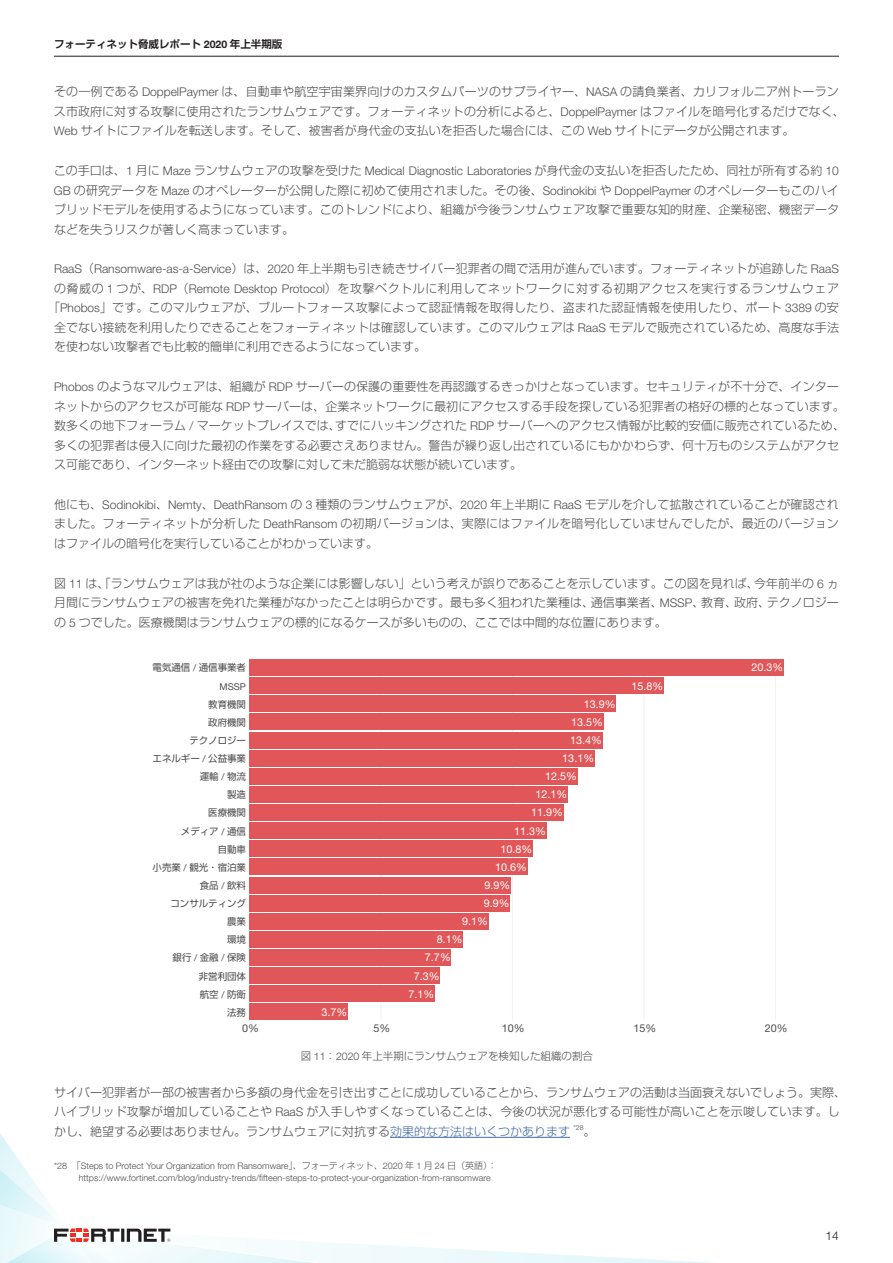
<style>
.page{position:relative;width:893px;height:1263px;background:#fff}
.page>*{position:absolute;margin:0;border:0;box-sizing:border-box;transform-origin:0 0}
.t1{font:300 12px/19.5px "Shin Go Pro";letter-spacing:.005em;color:#4b4c4d}
.t2{font:300 12px "Shin Go Pro";letter-spacing:.045em;color:#4b4c4d}
.t3{font:300 12px "Helvetica Neue LT Pro";color:#231f20}
.t4{font:10.8px "Helvetica Neue LT Pro";color:#fff}
.t5{font:10.8px "Helvetica Neue LT Pro";color:#4d4d4d}
.t6{font:300 10.5px "Shin Go Pro";color:#4b4c4d}
.t7{font:700 10.5px "Shin Go Pro De";color:#231f20}
.t8{font:9.45px "Shin Go Pro";color:#4d4d4d}
.t9{font:9.45px "Helvetica Neue LT Pro";color:#4d4d4d}
.t10{font:300 9px/12px "Helvetica Neue LT Pro";color:#4b4c4d}
.t11{font:300 7.05px "Helvetica Neue LT Pro";color:#4b4c4d}
.s1{font-family:"Helvetica Neue LT Pro"}
.s2{color:#436da8}
.s3{font-family:"Shin Go Pro"}
</style>
<div class="page">
<svg style="left:0;top:1133px;width:713px;height:130px"></svg>
<hr style="left:54px;top:56px;width:785px;height:1px;background:#231f20">
<hr style="left:249px;top:659px;width:1px;height:361px;background:#f2f2f2">
<hr style="left:381px;top:659px;width:1px;height:361px;background:#f2f2f2">
<hr style="left:512px;top:659px;width:1px;height:361px;background:#f2f2f2">
<hr style="left:644px;top:659px;width:1px;height:361px;background:#f2f2f2">
<hr style="left:775px;top:659px;width:1px;height:361px;background:#f2f2f2">
<div style="left:249px;top:986px;width:186px;height:16px;background:#e15759"></div>
<div style="left:249px;top:913px;width:239px;height:16px;background:#e15759"></div>
<div style="left:249px;top:841px;width:284px;height:16px;background:#e15759"></div>
<div style="left:249px;top:949px;width:202px;height:17px;background:#e15759"></div>
<div style="left:249px;top:895px;width:261px;height:16px;background:#e15759"></div>
<div style="left:249px;top:696px;width:367px;height:16px;background:#e15759"></div>
<div style="left:249px;top:750px;width:346px;height:16px;background:#e15759"></div>
<div style="left:249px;top:931px;width:214px;height:17px;background:#e15759"></div>
<div style="left:249px;top:877px;width:262px;height:16px;background:#e15759"></div>
<div style="left:249px;top:714px;width:355px;height:16px;background:#e15759"></div>
<div style="left:249px;top:804px;width:315px;height:17px;background:#e15759"></div>
<div style="left:249px;top:1004px;width:99px;height:16px;background:#e15759"></div>
<div style="left:249px;top:786px;width:319px;height:17px;background:#e15759"></div>
<div style="left:249px;top:822px;width:298px;height:17px;background:#e15759"></div>
<div style="left:249px;top:677px;width:415px;height:17px;background:#e15759"></div>
<div style="left:249px;top:967px;width:191px;height:17px;background:#e15759"></div>
<div style="left:249px;top:859px;width:279px;height:16px;background:#e15759"></div>
<div style="left:249px;top:732px;width:354px;height:16px;background:#e15759"></div>
<div style="left:249px;top:659px;width:535px;height:17px;background:#e15759"></div>
<div style="left:249px;top:768px;width:329px;height:16px;background:#e15759"></div>
<hr style="left:390px;top:1137px;width:180px;height:1px;background:#436da8">
<p class="t7" style="left:54px;top:35px;width:230px">フォーティネット脅威レポート <span class="s1">2020</span> 年上半期版</p>
<p class="t1" style="left:54px;top:81px;width:792px">その一例である <span class="s1">DoppelPaymer</span> は、自動車や航空宇宙業界向けのカスタムパーツのサプライヤー、<span class="s1">NASA</span> の請負業者、カリフォルニア州トーランス市政府に対する攻撃に使用されたランサムウェアです。フォーティネットの分析によると、<span class="s1">DoppelPaymer</span> はファイルを暗号化するだけでなく、<br><span class="s1">Web</span> サイトにファイルを転送します。そして、被害者が身代金の支払いを拒否した場合には、この <span class="s1">Web</span> サイトにデータが公開されます。</p>
<p class="t1" style="left:54px;top:159px;width:787px;text-align:justify">この手口は、<span class="s1">1</span> 月に <span class="s1">Maze</span> ランサムウェアの攻撃を受けた <span class="s1">Medical Diagnostic Laboratories</span> が身代金の支払いを拒否したため、同社が所有する約 <span class="s1">10<br>GB</span> の研究データを <span class="s1">Maze</span> のオペレーターが公開した際に初めて使用されました。その後、<span class="s1">Sodinokibi</span> や <span class="s1">DoppelPaymer</span> のオペレーターもこのハイブリッドモデルを使用するようになっています。このトレンドにより、組織が今後ランサムウェア攻撃で重要な知的財産、企業秘密、機密データなどを失うリスクが著しく高まっています。</p>
<p class="t1" style="left:54px;top:258px;width:786px"><span class="s1">RaaS</span>（<span class="s1">Ransomware-as-a-Service</span>）は、<span class="s1">2020</span> 年上半期も引き続きサイバー犯罪者の間で活用が進んでいます。フォーティネットが追跡した <span class="s1">RaaS</span></p>
<p class="t2" style="left:54px;top:278px;width:787px">の脅威の <span class="s1">1</span> つが、<span class="s1">RDP</span>（<span class="s1">Remote Desktop Protocol</span>）を攻撃ベクトルに利用してネットワークに対する初期アクセスを実行するランサムウェア</p>
<p class="t1" style="left:48px;top:297px;width:792px">「<span class="s1">Phobos</span>」です。このマルウェアが、ブルートフォース攻撃によって認証情報を取得したり、盗まれた認証情報を使用したり、ポート <span class="s1">3389</span> の安</p>
<p class="t1" style="left:54px;top:316px;width:786px">全でない接続を利用したりできることをフォーティネットは確認しています。このマルウェアは <span class="s1">RaaS</span> モデルで販売されているため、高度な手法</p>
<p class="t1" style="left:54px;top:336px;width:373px">を使わない攻撃者でも比較的簡単に利用できるようになっています。</p>
<p class="t1" style="left:54px;top:375px;width:792px"><span class="s1">Phobos</span> のようなマルウェアは、組織が <span class="s1">RDP</span> サーバーの保護の重要性を再認識するきっかけとなっています。セキュリティが不十分で、インターネットからのアクセスが可能な <span class="s1">RDP</span> サーバーは、企業ネットワークに最初にアクセスする手段を探している犯罪者の格好の標的となっています。数多くの地下フォーラム <span class="s1">/</span> マーケットプレイスでは、すでにハッキングされた <span class="s1">RDP</span> サーバーへのアクセス情報が比較的安価に販売されているため、多くの犯罪者は侵入に向けた最初の作業をする必要さえありません。警告が繰り返し出されているにもかかわらず、何十万ものシステムがアクセス可能であり、インターネット経由での攻撃に対して未だ脆弱な状態が続いています。</p>
<p class="t1" style="left:54px;top:493px;width:786px;text-align:justify">他にも、<span class="s1">Sodinokibi</span>、<span class="s1">Nemty</span>、<span class="s1">DeathRansom</span> の <span class="s1">3</span> 種類のランサムウェアが、<span class="s1">2020</span> 年上半期に <span class="s1">RaaS</span> モデルを介して拡散されていることが確認されました。フォーティネットが分析した <span class="s1">DeathRansom</span> の初期バージョンは、実際にはファイルを暗号化していませんでしたが、最近のバージョンはファイルの暗号化を実行していることがわかっています。</p>
<p class="t1" style="left:54px;top:572px;width:786px;text-align:justify">図 <span class="s1">11</span> は、「ランサムウェアは我が社のような企業には影響しない」という考えが誤りであることを示しています。この図を見れば、今年前半の <span class="s1">6</span> ヵ月間にランサムウェアの被害を免れた業種がなかったことは明らかです。最も多く狙われた業種は、通信事業者、<span class="s1">MSSP</span>、教育、政府、テクノロジーの <span class="s1">5</span> つでした。医療機関はランサムウェアの標的になるケースが多いものの、ここでは中間的な位置にあります。</p>
<p class="t8" style="left:153px;top:660px;width:95px">電気通信 <span class="s1">/</span> 通信事業者</p>
<p class="t4" style="left:751px;top:661px;width:33px">20.3%</p>
<p class="t9" style="left:219px;top:681px;width:28px">MSSP</p>
<p class="t4" style="left:631px;top:679px;width:33px">15.8%</p>
<p class="t8" style="left:208px;top:696px;width:39px">教育機関</p>
<p class="t4" style="left:584px;top:697px;width:33px">13.9%</p>
<p class="t8" style="left:208px;top:714px;width:39px">政府機関</p>
<p class="t4" style="left:571px;top:715px;width:33px">13.5%</p>
<p class="t8" style="left:189px;top:733px;width:58px">テクノロジー</p>
<p class="t4" style="left:570px;top:734px;width:33px">13.4%</p>
<p class="t8" style="left:153px;top:751px;width:95px">エネルギー <span class="s1">/</span> 公益事業</p>
<p class="t4" style="left:562px;top:752px;width:33px">13.1%</p>
<p class="t8" style="left:200px;top:769px;width:48px">運輸 <span class="s1">/</span> 物流</p>
<p class="t4" style="left:545px;top:770px;width:33px">12.5%</p>
<p class="t8" style="left:227px;top:787px;width:20px">製造</p>
<p class="t8" style="left:208px;top:805px;width:39px">医療機関</p>
<p class="t8" style="left:181px;top:823px;width:67px">メディア <span class="s1">/</span> 通信</p>
<p class="t4" style="left:535px;top:788px;width:33px">12.1%</p>
<p class="t4" style="left:514px;top:824px;width:33px">11.3%</p>
<p class="t4" style="left:531px;top:806px;width:33px">11.9%</p>
<p class="t8" style="left:218px;top:841px;width:30px">自動車</p>
<p class="t4" style="left:501px;top:842px;width:33px">10.8%</p>
<p class="t8" style="left:153px;top:859px;width:95px">小売業 <span class="s1">/</span> 観光・宿泊業</p>
<p class="t4" style="left:495px;top:860px;width:33px">10.6%</p>
<p class="t8" style="left:200px;top:878px;width:48px">食品 <span class="s1">/</span> 飲料</p>
<p class="t4" style="left:484px;top:879px;width:27px">9.9%</p>
<p class="t8" style="left:170px;top:896px;width:77px">コンサルティング</p>
<p class="t4" style="left:484px;top:897px;width:27px">9.9%</p>
<p class="t8" style="left:227px;top:914px;width:20px">農業</p>
<p class="t4" style="left:462px;top:915px;width:27px">9.1%</p>
<p class="t8" style="left:227px;top:932px;width:20px">環境</p>
<p class="t4" style="left:437px;top:933px;width:27px">8.1%</p>
<p class="t8" style="left:173px;top:950px;width:75px">銀行 <span class="s1">/</span> 金融 <span class="s1">/</span> 保険</p>
<p class="t4" style="left:425px;top:951px;width:27px">7.7%</p>
<p class="t8" style="left:199px;top:968px;width:49px">非営利団体</p>
<p class="t4" style="left:414px;top:969px;width:27px">7.3%</p>
<p class="t8" style="left:200px;top:986px;width:48px">航空 <span class="s1">/</span> 防衛</p>
<p class="t4" style="left:409px;top:987px;width:27px">7.1%</p>
<p class="t8" style="left:227px;top:1004px;width:20px">法務</p>
<p class="t4" style="left:321px;top:1005px;width:27px">3.7%</p>
<p class="t5" style="left:242px;top:1021px;width:18px">0%</p>
<p class="t5" style="left:374px;top:1021px;width:18px">5%</p>
<p class="t5" style="left:502px;top:1021px;width:24px">10%</p>
<p class="t5" style="left:633px;top:1021px;width:24px">15%</p>
<p class="t5" style="left:765px;top:1021px;width:24px">20%</p>
<p class="t6" style="left:301px;top:1047px;width:294px">図 <span class="s1">11</span>：<span class="s1">2020</span> 年上半期にランサムウェアを検知した組織の割合</p>
<p class="t1" style="left:54px;top:1081px;width:793px">サイバー犯罪者が一部の被害者から多額の身代金を引き出すことに成功していることから、ランサムウェアの活動は当面衰えないでしょう。実際、ハイブリッド攻撃が増加していることや <span class="s1">RaaS</span> が入手しやすくなっていることは、今後の状況が悪化する可能性が高いことを示唆しています。しかし、絶望する必要はありません。ランサムウェアに対抗する<span class="s2">効果的な方法はいくつかあります</span></p>
<p class="t11" style="left:573px;top:1123px;width:12px">*28</p>
<p class="t1" style="left:584px;top:1120px;width:13px">。</p>
<p class="t10" style="left:79px;top:1159px;width:420px;text-indent:-25px">*28 <span class="s3">「</span>Steps to Protect Your Organization from Ransomware<span class="s3">」、フォーティネット、</span>2020 <span class="s3">年</span> 1 <span class="s3">月</span> 24 <span class="s3">日（英語）：</span>https://www.fortinet.com/blog/industry-trends/fifteen-steps-to-protect-your-organization-from-ransomware</p>
<p class="t3" style="left:826px;top:1229px;width:15px">14</p>
</div>
